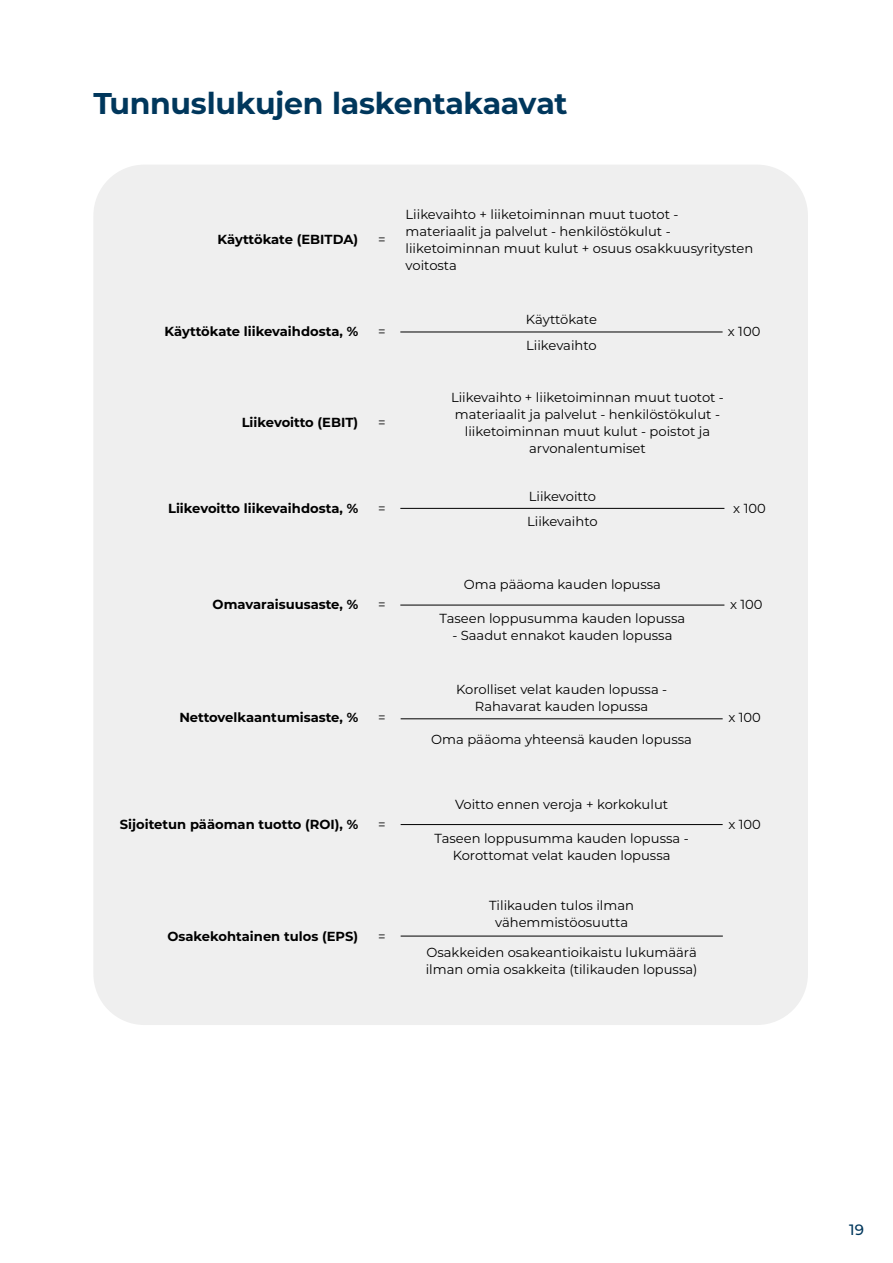
<style>
.page{position:relative;width:893px;height:1263px;background:#fff}
.page>*{position:absolute;margin:0;border:0;box-sizing:border-box;transform-origin:0 0}
.t1{font:700 30px "Montserrat";letter-spacing:-.01em;color:#00375c}
.t2{font:500 15px "Montserrat";color:#00375c}
.t3{font:13.05px/17.1px "Montserrat";color:#000;text-align:center}
.t4{font:700 13.05px "Montserrat";color:#000}
</style>
<div class="page">
<div style="left:93px;top:165px;width:715px;height:860px;background:#efefef;border-radius:51px"></div>
<hr style="left:400px;top:332px;width:323px;height:1px;background:#000">
<hr style="left:400px;top:508px;width:324px;height:1px;background:#000">
<hr style="left:400px;top:605px;width:324px;height:1px;background:#000">
<hr style="left:401px;top:718px;width:322px;height:1px;background:#000">
<hr style="left:401px;top:824px;width:322px;height:1px;background:#000">
<hr style="left:401px;top:936px;width:322px;height:1px;background:#000">
<p class="t1" style="left:94px;top:81px;width:475px">Tunnuslukujen laskentakaavat</p>
<p class="t4" style="left:217px;top:230px;width:142px">Käyttökate (EBITDA)</p>
<p class="t3" style="left:378px;top:231px;width:9px">=</p>
<p class="t4" style="left:165px;top:322px;width:195px">Käyttökate liikevaihdosta, %</p>
<p class="t3" style="left:378px;top:322px;width:9px">=</p>
<p class="t4" style="left:242px;top:413px;width:118px">Liikevoitto (EBIT)</p>
<p class="t3" style="left:378px;top:413px;width:9px">=</p>
<p class="t4" style="left:168px;top:499px;width:192px">Liikevoitto liikevaihdosta, %</p>
<p class="t3" style="left:378px;top:499px;width:9px">=</p>
<p class="t3" style="left:406px;top:205px;width:349px;text-align:left">Liikevaihto + liiketoiminnan muut tuotot -<br>materiaalit ja palvelut - henkilöstökulut - liiketoiminnan muut kulut + osuus osakkuusyritysten voitosta</p>
<p class="t3" style="left:526px;top:310px;width:72px">Käyttökate</p>
<p class="t3" style="left:526px;top:336px;width:72px">Liikevaihto</p>
<p class="t3" style="left:728px;top:322px;width:34px">x 100</p>
<p class="t3" style="left:451px;top:388px;width:274px">Liikevaihto + liiketoiminnan muut tuotot - materiaalit ja palvelut - henkilöstökulut - liiketoiminnan muut kulut - poistot ja arvonalentumiset</p>
<p class="t3" style="left:529px;top:487px;width:69px">Liikevoitto</p>
<p class="t3" style="left:527px;top:513px;width:72px">Liikevaihto</p>
<p class="t3" style="left:733px;top:499px;width:34px">x 100</p>
<p class="t3" style="left:464px;top:575px;width:199px">Oma pääoma kauden lopussa</p>
<p class="t4" style="left:213px;top:595px;width:147px">Omavaraisuusaste, %</p>
<p class="t3" style="left:378px;top:595px;width:9px">=</p>
<p class="t3" style="left:730px;top:595px;width:34px">x 100</p>
<p class="t3" style="left:440px;top:609px;width:247px">Taseen loppusumma kauden lopussa</p>
<p class="t3" style="left:452px;top:626px;width:222px">- Saadut ennakot kauden lopussa</p>
<p class="t4" style="left:179px;top:707px;width:180px">Nettovelkaantumisaste, %</p>
<p class="t3" style="left:378px;top:708px;width:9px">=</p>
<p class="t3" style="left:456px;top:680px;width:213px">Korolliset velat kauden lopussa -<br>Rahavarat kauden lopussa</p>
<p class="t3" style="left:728px;top:708px;width:34px">x 100</p>
<p class="t3" style="left:431px;top:730px;width:262px">Oma pääoma yhteensä kauden lopussa</p>
<p class="t3" style="left:455px;top:795px;width:215px">Voitto ennen veroja + korkokulut</p>
<p class="t4" style="left:120px;top:815px;width:240px">Sijoitetun pääoman tuotto (ROI), %</p>
<p class="t3" style="left:378px;top:815px;width:9px">=</p>
<p class="t3" style="left:435px;top:829px;width:256px">Taseen loppusumma kauden lopussa -<br>Korottomat velat kauden lopussa</p>
<p class="t3" style="left:728px;top:815px;width:34px">x 100</p>
<p class="t4" style="left:167px;top:927px;width:192px">Osakekohtainen tulos (EPS)</p>
<p class="t3" style="left:378px;top:927px;width:9px">=</p>
<p class="t3" style="left:489px;top:896px;width:146px">Tilikauden tulos ilman vähemmistöosuutta</p>
<p class="t3" style="left:426px;top:943px;width:273px;text-align:left">Osakkeiden osakeantioikaistu lukumäärä ilman omia osakkeita (tilikauden lopussa)</p>
<p class="t2" style="left:849px;top:1219px;width:16px">19</p>
</div>
